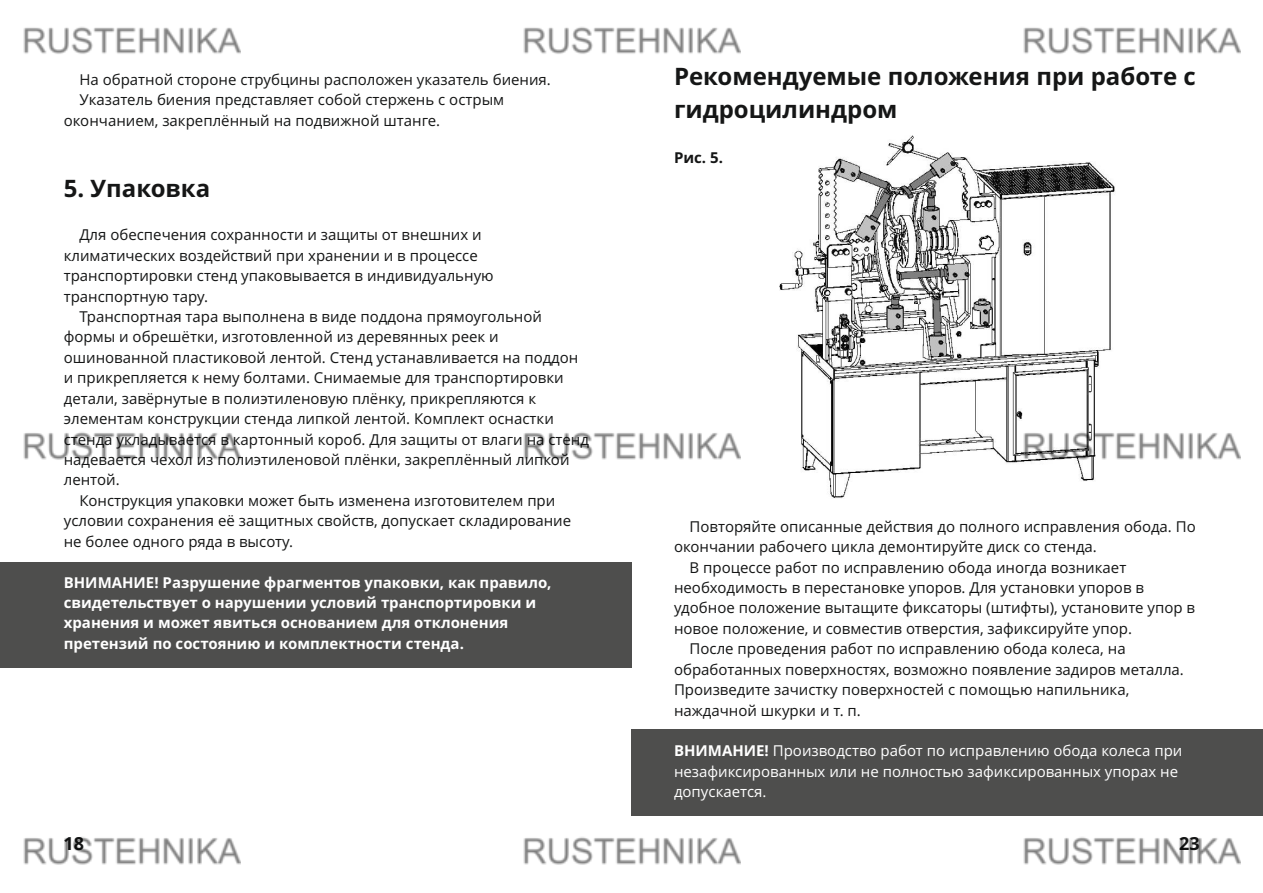
<style>
.page{position:relative;width:1263px;height:893px;background:#fff}
.page>*{position:absolute;margin:0;border:0;box-sizing:border-box;transform-origin:0 0}
.t1{font:700 24px/32.7px "Open Sans";color:#151616}
.t2{font:700 18px "Open Sans";color:#151616}
.t3{font:15px/20.4px "Open Sans";color:#151616}
.t4{font:700 15px/20.4px "Open Sans";color:#fff}
.t5{font:15px/20.4px "Open Sans";color:#fff}
.t6{font:700 15px "Open Sans";color:#151616}
.s1{font-weight:700}
</style>
<div class="page">
<div style="left:0;top:562px;width:631px;height:106px;background:#4e4e4d"></div>
<div style="left:631px;top:729px;width:632px;height:86px;background:#4e4e4d"></div>
<img style="left:779px;top:135px;width:336px;height:363px">
<img style="left:23px;top:27px;width:217px;height:27px">
<img style="left:523px;top:27px;width:217px;height:27px">
<img style="left:1023px;top:27px;width:217px;height:27px">
<img style="left:23px;top:432px;width:217px;height:28px">
<img style="left:523px;top:432px;width:217px;height:28px">
<img style="left:1023px;top:428px;width:217px;height:37px">
<img style="left:23px;top:837px;width:217px;height:28px">
<img style="left:523px;top:837px;width:217px;height:28px">
<img style="left:1023px;top:837px;width:217px;height:28px">
<p class="t3" style="left:79px;top:71px;width:473px">На обратной стороне струбцины расположен указатель биения.</p>
<p class="t3" style="left:79px;top:91px;width:426px">Указатель биения представляет собой стержень с острым</p>
<p class="t3" style="left:64px;top:112px;width:378px">окончанием, закреплённый на подвижной штанге.</p>
<h1 class="t1" style="left:64px;top:174px;width:148px">5. Упаковка</h1>
<p class="t3" style="left:64px;top:226px;width:431px;text-indent:16px">Для обеспечения сохранности и защиты от внешних и климатических воздействий при хранении и в процессе транспортировки стенд упаковывается в индивидуальную транспортную тару.</p>
<p class="t3" style="left:79px;top:308px;width:464px">Транспортная тара выполнена в виде поддона прямоугольной</p>
<p class="t3" style="left:64px;top:328px;width:436px">формы и обрешётки, изготовленной из деревянных реек и</p>
<p class="t3" style="left:64px;top:349px;width:516px">ошинованной пластиковой лентой. Стенд устанавливается на поддон</p>
<p class="t3" style="left:64px;top:369px;width:501px">и прикрепляется к нему болтами. Снимаемые для транспортировки</p>
<p class="t3" style="left:64px;top:390px;width:474px">детали, завёрнутые в полиэтиленовую плёнку, прикрепляются к</p>
<p class="t3" style="left:64px;top:410px;width:492px">элементам конструкции стенда липкой лентой. Комплект оснастки</p>
<p class="t3" style="left:64px;top:430px;width:527px">стенда укладывается в картонный короб. Для защиты от влаги на стенд</p>
<p class="t3" style="left:64px;top:451px;width:507px">надевается чехол из полиэтиленовой плёнки, закреплённый липкой</p>
<p class="t3" style="left:64px;top:471px;width:57px">лентой.</p>
<p class="t3" style="left:79px;top:492px;width:477px">Конструкция упаковки может быть изменена изготовителем при</p>
<p class="t3" style="left:64px;top:512px;width:509px">условии сохранения её защитных свойств, допускает складирование</p>
<p class="t3" style="left:64px;top:533px;width:231px">не более одного ряда в высоту.</p>
<p class="t4" style="left:64px;top:573px;width:489px">ВНИМАНИЕ! Разрушение фрагментов упаковки, как правило, свидетельствует о нарушении условий транспортировки и хранения и может явиться основанием для отклонения претензий по состоянию и комплектности стенда.</p>
<h1 class="t1" style="left:674px;top:62px;width:523px">Рекомендуемые положения при работе с гидроцилиндром</h1>
<p class="t6" style="left:674px;top:152px;width:50px">Рис. 5.</p>
<p class="t3" style="left:690px;top:518px;width:508px">Повторяйте описанные действия до полного исправления обода. По</p>
<p class="t3" style="left:674px;top:538px;width:424px">окончании рабочего цикла демонтируйте диск со стенда.</p>
<p class="t3" style="left:690px;top:558px;width:438px">В процессе работ по исправлению обода иногда возникает</p>
<p class="t3" style="left:674px;top:579px;width:471px">необходимость в перестановке упоров. Для установки упоров в</p>
<p class="t3" style="left:674px;top:599px;width:523px">удобное положение вытащите фиксаторы (штифты), установите упор в</p>
<p class="t3" style="left:674px;top:620px;width:459px">новое положение, и совместив отверстия, зафиксируйте упор.</p>
<p class="t3" style="left:690px;top:640px;width:438px">После проведения работ по исправлению обода колеса, на</p>
<p class="t3" style="left:674px;top:660px;width:511px">обработанных поверхностях, возможно появление задиров металла.</p>
<p class="t3" style="left:674px;top:681px;width:457px">Произведите зачистку поверхностей с помощью напильника,</p>
<p class="t3" style="left:674px;top:701px;width:188px">наждачной шкурки и т. п.</p>
<p class="t5" style="left:674px;top:742px;width:510px"><span class="s1">ВНИМАНИЕ!</span> Производство работ по исправлению обода колеса при незафиксированных или не полностью зафиксированных упорах не допускается.</p>
<p class="t2" style="left:63px;top:837px;width:22px">18</p>
<p class="t2" style="left:1179px;top:836px;width:22px">23</p>
</div>
